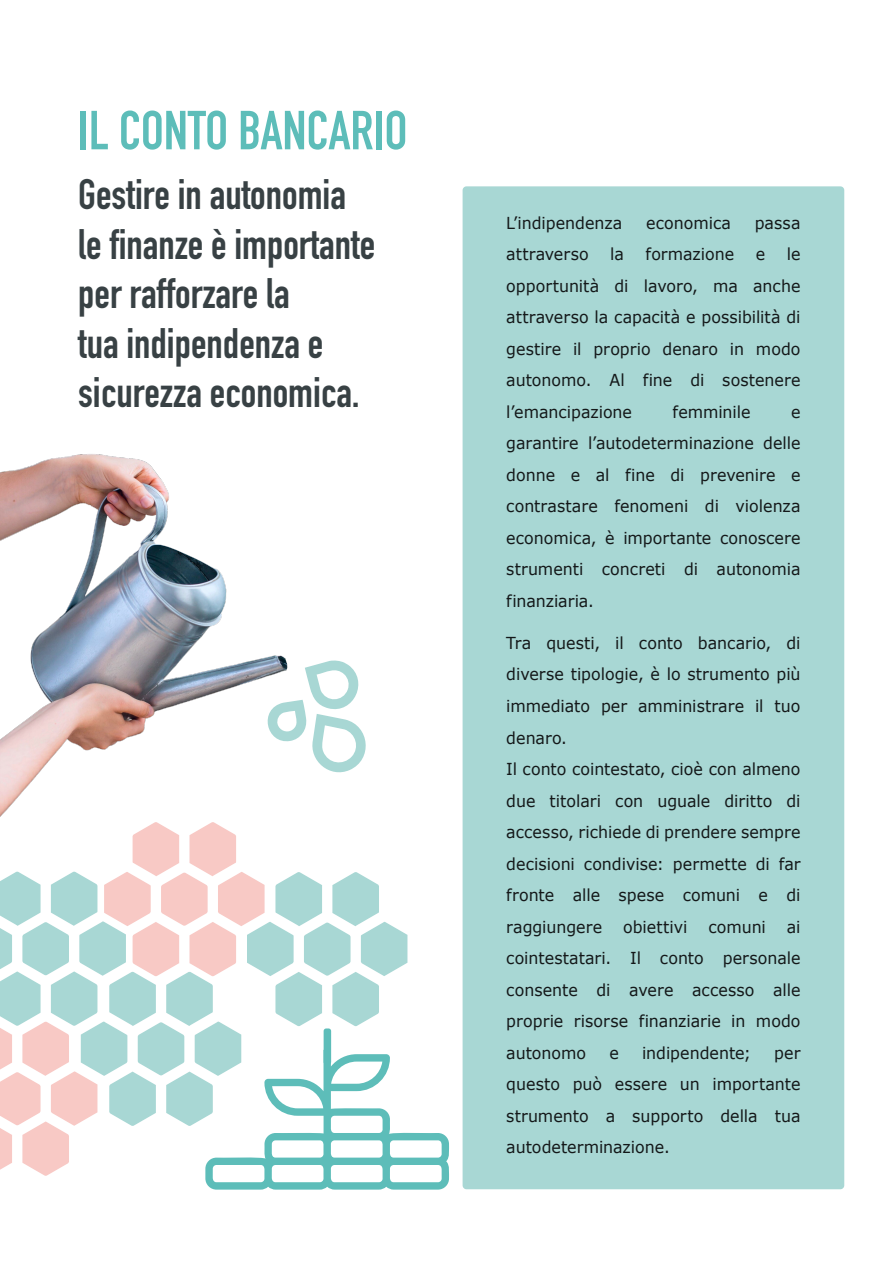
<style>
.page{position:relative;width:893px;height:1268px;background:#fff}
.page>*{position:absolute;margin:0;border:0;box-sizing:border-box;transform-origin:0 0}
.t1{font:700 54px "DIN Condensed";color:#5dbdb9}
.t2{font:700 42px/49.5px "DIN Condensed";color:#384144}
.t3{font:16.5px/31.5px "Verdana";color:#141819;text-align:justify;scale:.96 1}
</style>
<div class="page">
<svg style="left:205px;top:943px;width:244px;height:246px"></svg>
<div style="left:463px;top:186px;width:381px;height:1002px;background:#a8d7d4;border-radius:4px"></div>
<img style="left:0;top:454px;width:286px;height:363px">
<svg style="left:258px;top:660px;width:108px;height:118px"></svg>
<svg style="left:0;top:822px;width:407px;height:353px"></svg>
<h1 class="t1" style="left:78px;top:94px;width:331px">IL CONTO BANCARIO</h1>
<h2 class="t2" style="left:78px;top:169px;width:298px">Gestire in autonomia le finanze è importante per rafforzare la<br>tua indipendenza e sicurezza economica.</h2>
<p class="t3" style="left:506px;top:207px;width:123px">L’indipendenza</p>
<p class="t3" style="left:646px;top:207px;width:90px">economica</p>
<p class="t3" style="left:755px;top:207px;width:49px">passa</p>
<p class="t3" style="left:506px;top:239px;width:87px">attraverso</p>
<p class="t3" style="left:610px;top:239px;width:16px">la</p>
<p class="t3" style="left:646px;top:239px;width:94px">formazione</p>
<p class="t3" style="left:756px;top:239px;width:11px">e</p>
<p class="t3" style="left:506px;top:239px;width:308px;text-indent:280px">le opportunità di lavoro, ma anche attraverso la capacità e possibilità di gestire il proprio denaro in modo autonomo. Al fine di sostenere l’emancipazione</p>
<p class="t3" style="left:673px;top:396px;width:83px">femminile</p>
<p class="t3" style="left:506px;top:396px;width:308px;text-indent:285px">e garantire l’autodeterminazione delle donne e al fine di prevenire e contrastare fenomeni di violenza economica, è importante conoscere strumenti concreti di autonomia finanziaria.</p>
<p class="t3" style="left:506px;top:627px;width:308px;text-align:left">Tra questi, il conto bancario, di diverse tipologie, è lo strumento più immediato per amministrare il tuo denaro.<br>Il conto cointestato, cioè con almeno due titolari con uguale diritto di accesso, richiede di prendere sempre decisioni condivise: permette di far fronte alle spese comuni e di raggiungere</p>
<p class="t3" style="left:623px;top:910px;width:68px">obiettivi</p>
<p class="t3" style="left:708px;top:910px;width:61px">comuni</p>
<p class="t3" style="left:506px;top:910px;width:308px;text-indent:281px">ai cointestatari. Il conto personale consente di avere accesso alle proprie risorse finanziarie in modo autonomo</p>
<p class="t3" style="left:609px;top:1036px;width:11px">e</p>
<p class="t3" style="left:642px;top:1036px;width:115px">indipendente;</p>
<p class="t3" style="left:506px;top:1036px;width:308px;text-indent:268px">per questo può essere un importante strumento a supporto della tua autodeterminazione.</p>
</div>
